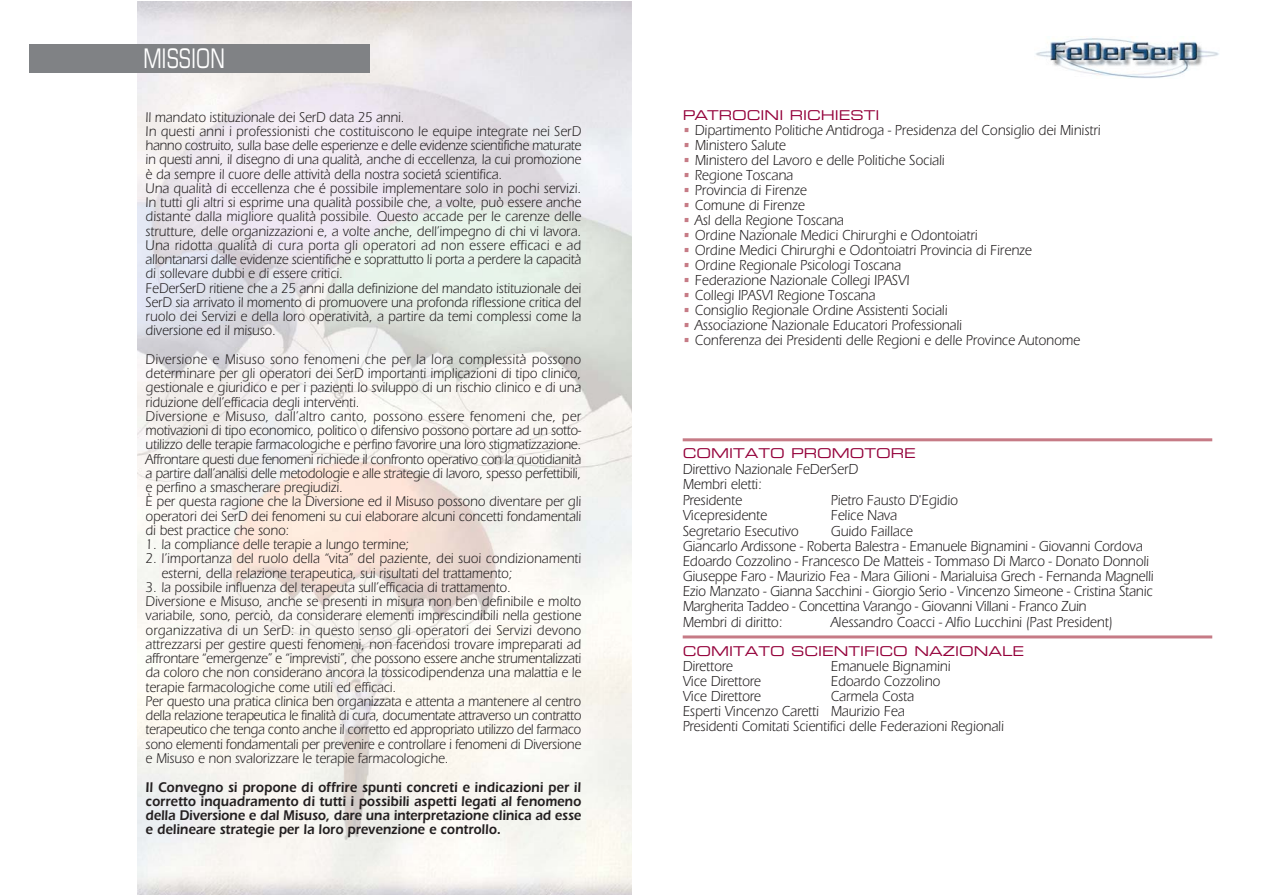
<style>
.page{position:relative;width:1262px;height:896px;background:#fff}
.page>*{position:absolute;margin:0;border:0;box-sizing:border-box;transform-origin:0 0}
.t1{font:condensed 27px "Eurostile";color:#fff;scale:.85 1}
.t2{font:15px/15.1px "Itc Eras";color:#231f20;scale:.9 1}
.t3{font:14.55px/14.2px "Itc Eras";color:#231f20;scale:.9 1}
.t4{font:600 14.55px/14.2px "Itc Eras";color:#231f20;text-align:justify;scale:.9 1}
.t5{font:13.5px "Eurostile Extended Two";color:#94003a}
.s1{color:#c67b86}
</style>
<div class="page">
<img style="left:138px;top:1px;width:493px;height:893px">
<hr style="left:682px;top:438px;width:530px;height:3px;background:#c67b86">
<img style="left:1035px;top:38px;width:184px;height:40px">
<hr style="left:682px;top:635px;width:530px;height:3px;background:#c67b86">
<div style="left:30px;top:44px;width:340px;height:29px;background:#808285"></div>
<h1 class="t1" style="left:143px;top:48px;width:97px">MISSION</h1>
<p class="t3" style="left:146px;top:111px;width:485px">Il mandato istituzionale dei SerD data 25 anni.<br>In questi anni i professionisti che costituiscono le equipe integrate nei SerD hanno costruito, sulla base delle esperienze e delle evidenze scientifiche maturate in questi anni, il disegno di una qualità, anche di eccellenza, la cui promozione è da sempre il cuore delle attività della nostra societá scientifica.<br>Una qualità di eccellenza che é possibile implementare solo in pochi servizi.<br>In tutti gli altri si esprime una qualità possibile che, a volte, può essere anche distante dalla migliore qualità possibile. Questo accade per le carenze delle strutture, delle organizzazioni e, a volte anche, dell’impegno di chi vi lavora.<br>Una ridotta qualità di cura porta gli operatori ad non essere efficaci e ad allontanarsi dalle evidenze scientifiche e soprattutto li porta a perdere la capacità di sollevare dubbi e di essere critici.<br>FeDerSerD ritiene che a 25 anni dalla definizione del mandato istituzionale dei SerD sia arrivato il momento di promuovere una profonda riflessione critica del ruolo dei Servizi e della loro operatività, a partire da temi complessi come la diversione ed il misuso.</p>
<p class="t3" style="left:146px;top:353px;width:485px">Diversione e Misuso sono fenomeni che per la lora complessità possono determinare per gli operatori dei SerD importanti implicazioni di tipo clinico, gestionale e giuridico e per i pazienti lo sviluppo di un rischio clinico e di una riduzione dell’efficacia degli interventi.<br>Diversione e Misuso, dall’altro canto, possono essere fenomeni che, per motivazioni di tipo economico, politico o difensivo possono portare ad un sotto&shy;utilizzo delle terapie farmacologiche e perfino favorire una loro stigmatizzazione.<br>Affrontare questi due fenomeni richiede il confronto operativo con la quotidianità a partire dall’analisi delle metodologie e alle strategie di lavoro, spesso perfettibili, e perfino a smascherare pregiudizi.<br>È per questa ragione che la Diversione ed il Misuso possono diventare per gli operatori dei SerD dei fenomeni su cui elaborare alcuni concetti fondamentali di best practice che sono:</p>
<p class="t3" style="left:146px;top:539px;width:294px">1. la compliance delle terapie a lungo termine;</p>
<p class="t3" style="left:162px;top:553px;width:468px;text-indent:-16px">2. l’importanza del ruolo della “vita” del paziente, dei suoi condizionamenti esterni, della relazione terapeutica, sui risultati del trattamento;</p>
<p class="t3" style="left:146px;top:581px;width:485px">3. la possibile influenza del terapeuta sull’efficacia di trattamento.<br>Diversione e Misuso, anche se presenti in misura non ben definibile e molto variabile, sono, perciò, da considerare elementi imprescindibili nella gestione organizzativa di un SerD: in questo senso gli operatori dei Servizi devono attrezzarsi per gestire questi fenomeni, non facendosi trovare impreparati ad affrontare “emergenze” e “imprevisti”, che possono essere anche strumentalizzati da coloro che non considerano ancora la tossicodipendenza una malattia e le terapie farmacologiche come utili ed efficaci.<br>Per questo una pratica clinica ben organizzata e attenta a mantenere al centro della relazione terapeutica le finalità di cura, documentate attraverso un contratto terapeutico che tenga conto anche il corretto ed appropriato utilizzo del farmaco sono elementi fondamentali per prevenire e controllare i fenomeni di Diversione e Misuso e non svalorizzare le terapie farmacologiche.</p>
<p class="t4" style="left:146px;top:781px;width:485px">Il Convegno si propone di offrire spunti concreti e indicazioni per il corretto inquadramento di tutti i possibili aspetti legati al fenomeno della Diversione e dal Misuso, dare una interpretazione clinica ad esse e delineare strategie per la loro prevenzione e controllo.</p>
<p class="t5" style="left:682px;top:111px;width:198px">PATROCINI RICHIESTI</p>
<p class="t2" style="left:682px;top:124px;width:466px"><span class="s1">•</span> Dipartimento Politiche Antidroga - Presidenza del Consiglio dei Ministri</p>
<p class="t2" style="left:682px;top:139px;width:116px"><span class="s1">•</span> Ministero Salute</p>
<p class="t2" style="left:682px;top:154px;width:292px"><span class="s1">•</span> Ministero del Lavoro e delle Politiche Sociali</p>
<p class="t2" style="left:682px;top:169px;width:124px"><span class="s1">•</span> Regione Toscana</p>
<p class="t2" style="left:682px;top:184px;width:139px"><span class="s1">•</span> Provincia di Firenze</p>
<p class="t2" style="left:682px;top:199px;width:137px"><span class="s1">•</span> Comune di Firenze</p>
<p class="t2" style="left:682px;top:214px;width:180px"><span class="s1">•</span> Asl della Regione Toscana</p>
<p class="t2" style="left:682px;top:229px;width:329px"><span class="s1">•</span> Ordine Nazionale Medici Chirurghi e Odontoiatri</p>
<p class="t2" style="left:682px;top:244px;width:389px"><span class="s1">•</span> Ordine Medici Chirurghi e Odontoiatri Provincia di Firenze</p>
<p class="t2" style="left:682px;top:259px;width:244px"><span class="s1">•</span> Ordine Regionale Psicologi Toscana</p>
<p class="t2" style="left:682px;top:274px;width:253px"><span class="s1">•</span> Federazione Nazionale Collegi IPASVI</p>
<p class="t2" style="left:682px;top:289px;width:216px"><span class="s1">•</span> Collegi IPASVI Regione Toscana</p>
<p class="t2" style="left:682px;top:304px;width:296px"><span class="s1">•</span> Consiglio Regionale Ordine Assistenti Sociali</p>
<p class="t2" style="left:682px;top:319px;width:312px"><span class="s1">•</span> Associazione Nazionale Educatori Professionali</p>
<p class="t2" style="left:682px;top:334px;width:443px"><span class="s1">•</span> Conferenza dei Presidenti delle Regioni e delle Province Autonome</p>
<p class="t5" style="left:682px;top:448px;width:235px">COMITATO PROMOTORE</p>
<p class="t2" style="left:682px;top:462px;width:196px;line-height:15.6px">Direttivo Nazionale FeDerSerD<br>Membri eletti:<br>Presidente</p>
<p class="t2" style="left:830px;top:494px;width:143px">Pietro Fausto D'Egidio</p>
<p class="t2" style="left:682px;top:509px;width:95px">Vicepresidente</p>
<p class="t2" style="left:830px;top:509px;width:75px">Felice Nava</p>
<p class="t2" style="left:682px;top:525px;width:130px">Segretario Esecutivo</p>
<p class="t2" style="left:682px;top:525px;width:525px;text-indent:148px">Guido Faillace<br>Giancarlo Ardissone - Roberta Balestra - Emanuele Bignamini - Giovanni Cordova Edoardo Cozzolino - Francesco De Matteis - Tommaso Di Marco - Donato Donnoli Giuseppe Faro - Maurizio Fea - Mara Gilioni - Marialuisa Grech - Fernanda Magnelli Ezio Manzato - Gianna Sacchini - Giorgio Serio - Vincenzo Simeone - Cristina Stanic Margherita Taddeo - Concettina Varango - Giovanni Villani - Franco Zuin<br>Membri di diritto:</p>
<p class="t2" style="left:830px;top:615px;width:314px">Alessandro Coacci - Alfio Lucchini (Past President)</p>
<p class="t5" style="left:682px;top:646px;width:343px">COMITATO SCIENTIFICO NAZIONALE</p>
<p class="t2" style="left:682px;top:660px;width:57px">Direttore</p>
<p class="t2" style="left:830px;top:660px;width:134px">Emanuele Bignamini</p>
<p class="t2" style="left:682px;top:675px;width:88px">Vice Direttore</p>
<p class="t2" style="left:830px;top:675px;width:123px">Edoardo Cozzolino</p>
<p class="t2" style="left:682px;top:690px;width:88px">Vice Direttore</p>
<p class="t2" style="left:682px;top:690px;width:358px;text-indent:148px">Carmela Costa<br>Esperti Vincenzo Caretti Maurizio Fea<br>Presidenti Comitati Scientifici delle Federazioni Regionali</p>
</div>
